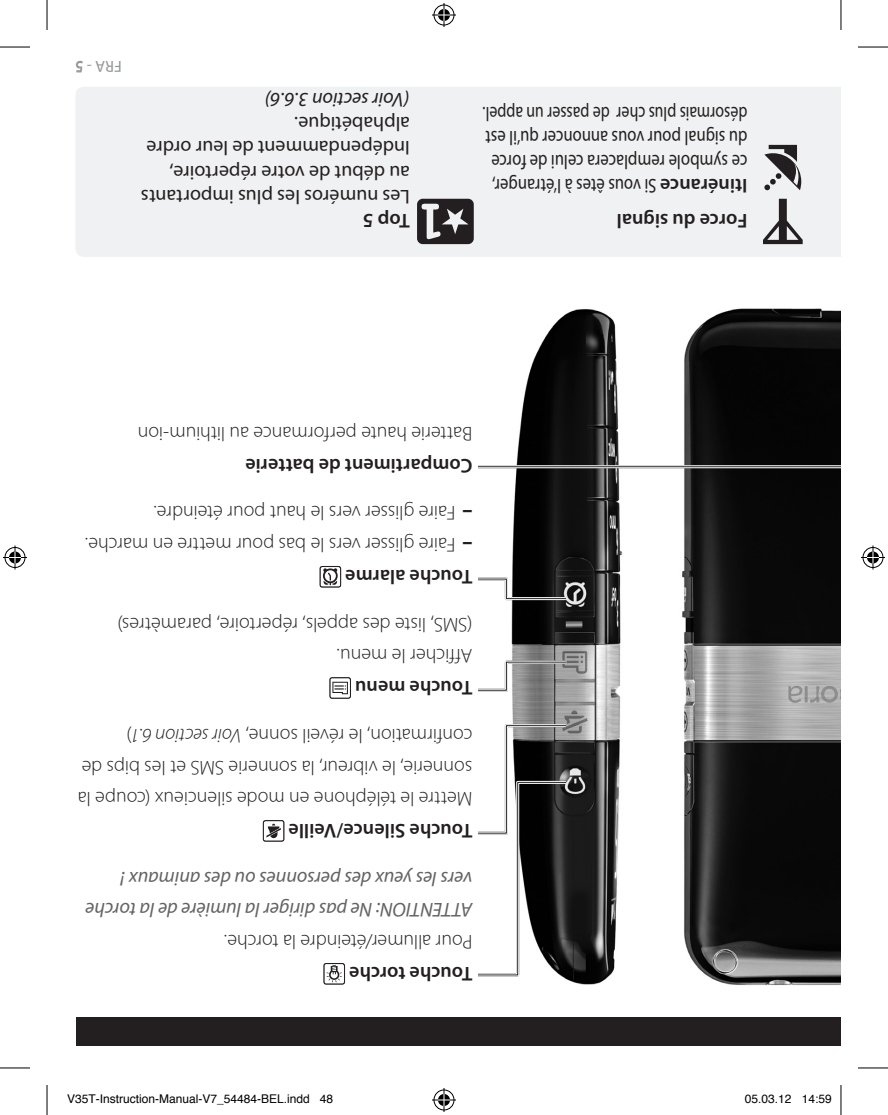
<style>
.page{position:relative;width:888px;height:1115px;background:#fff}
.page>*{position:absolute;margin:0;border:0;box-sizing:border-box;transform-origin:0 0}
.t1{font:300 20px/31.8px "Myriad Pro";letter-spacing:-.005em;color:#231f20}
.t2{font:20px/24px "Myriad Pro";color:#231f20;scale:.83 1}
.t3{font:600 20px "Myriad Pro";color:#231f20}
.t4{font:20px/24px "Myriad Pro";color:#231f20}
.t5{font:italic 20px/31.8px "Myriad Pro";color:#636366}
.t6{font:italic 20px "Myriad Pro";color:#231f20}
.t7{font:16px "Myriad Pro";color:#939598}
.t8{font:12px "Helvetica";color:#000}
.s1{font-weight:600}
.s2{font-weight:900}
.s3{font-style:italic}
</style>
<div class="page">
<div style="left:76px;top:87px;width:765px;height:170px;background:#f0f1f2"></div>
<img style="left:671px;top:308px;width:170px;height:677px">
<img style="left:484px;top:309px;width:170px;height:676px">
<svg style="left:478px;top:576px;width:91px;height:25px"></svg>
<svg style="left:478px;top:659px;width:91px;height:34px"></svg>
<hr style="left:478px;top:465px;width:363px;height:3px;background:#231f20">
<hr style="left:478px;top:467px;width:363px;height:1px;background:#fff">
<hr style="left:478px;top:465px;width:363px;height:1px;background:#fff">
<svg style="left:478px;top:722px;width:91px;height:256px"></svg>
<div style="left:75px;top:1016px;width:766px;height:29px;background:#231f20"></div>
<svg style="left:763px;top:199px;width:39px;height:45px"></svg>
<svg style="left:417px;top:199px;width:57px;height:45px"></svg>
<svg style="left:764px;top:145px;width:37px;height:45px"></svg>
<svg style="left:326px;top:965px;width:16px;height:17px"></svg>
<div style="left:323px;top:963px;width:22px;height:21px;border:1px solid #231f20;border-radius:2px"></div>
<svg style="left:263px;top:820px;width:21px;height:21px"></svg>
<div style="left:263px;top:820px;width:21px;height:21px;border:1px solid #231f20;border-radius:2px"></div>
<svg style="left:332px;top:681px;width:16px;height:14px"></svg>
<div style="left:329px;top:677px;width:22px;height:22px;border:1px solid #231f20;border-radius:2px"></div>
<svg style="left:323px;top:566px;width:18px;height:21px"></svg>
<div style="left:319px;top:566px;width:22px;height:21px;border:1px solid #231f20;border-radius:2px"></div>
<hr style="left:0;top:47px;width:30px;height:1px;background:#000">
<hr style="left:858px;top:47px;width:30px;height:1px;background:#000">
<hr style="left:0;top:1067px;width:30px;height:1px;background:#000">
<hr style="left:858px;top:1067px;width:30px;height:1px;background:#000">
<hr style="left:47px;top:0;width:1px;height:30px;background:#000">
<hr style="left:47px;top:1084px;width:1px;height:30px;background:#000">
<hr style="left:840px;top:0;width:1px;height:30px;background:#000">
<hr style="left:840px;top:1084px;width:1px;height:30px;background:#000">
<svg style="left:432px;top:3px;width:24px;height:24px"></svg>
<svg style="left:432px;top:1088px;width:24px;height:23px"></svg>
<svg style="left:3px;top:545px;width:24px;height:24px"></svg>
<svg style="left:861px;top:545px;width:24px;height:24px"></svg>
<p class="t7" style="left:122px;top:76px;width:48px;rotate:-180deg">FRA - 5</p>
<p class="t6" style="left:410px;top:112px;width:146px;rotate:-180deg">(Voir section 3.6.6)</p>
<p class="t4" style="left:410px;top:208px;width:270px;rotate:-180deg">Les numéros les plus importants au début de votre répertoire,<br>Indépendamment de leur ordre alphabétique.</p>
<p class="t2" style="left:747px;top:198px;width:321px;rotate:-180deg"><span class="s1">Itinérance</span> Si vous êtes à l‘étranger, ce symbole remplacera celui de force du signal pour vous annoncer qu‘il est désormais plus cher de passer un appel.</p>
<p class="t3" style="left:410px;top:231px;width:49px;rotate:-180deg">Top 5</p>
<p class="t3" style="left:747px;top:232px;width:132px;rotate:-180deg">Force du signal</p>
<p class="t1" style="left:472px;top:449px;width:336px;rotate:-180deg">Batterie haute performance au lithium-ion</p>
<p class="t3" style="left:472px;top:476px;width:228px;rotate:-180deg">Compartiment de batterie</p>
<p class="t1" style="left:472px;top:528px;width:320px;rotate:-180deg"><span class="s2">–</span> Faire glisser vers le haut pour éteindre.</p>
<p class="t1" style="left:472px;top:560px;width:389px;rotate:-180deg"><span class="s2">–</span> Faire glisser vers le bas pour mettre en marche.</p>
<p class="t3" style="left:472px;top:588px;width:128px;rotate:-180deg">Touche alarme</p>
<p class="t1" style="left:472px;top:671px;width:356px;rotate:-180deg">Afficher le menu.<br>(SMS, liste des appels, répertoire, paramètres)</p>
<p class="t3" style="left:472px;top:699px;width:119px;rotate:-180deg">Touche menu</p>
<p class="t1" style="left:472px;top:814px;width:396px;rotate:-180deg">Mettre le téléphone en mode silencieux (coupe la sonnerie, le vibreur, la sonnerie SMS et les bips de confirmation, le réveil sonne, <span class="s3">Voir section 6.1</span>)</p>
<p class="t3" style="left:472px;top:841px;width:185px;rotate:-180deg">Touche Silence/Veille</p>
<p class="t5" style="left:472px;top:926px;width:388px;rotate:-180deg">ATTENTION: Ne pas diriger la lumière de la torche vers les yeux des personnes ou des animaux !</p>
<p class="t1" style="left:472px;top:957px;width:250px;rotate:-180deg">Pour allumer/éteindre la torche.</p>
<p class="t3" style="left:472px;top:984px;width:125px;rotate:-180deg">Touche torche</p>
<p class="t8" style="left:67px;top:1089px;width:268px">V35T-Instruction-Manual-V7_54484-BEL.indd 48</p>
<p class="t8" style="left:745px;top:1089px;width:88px">05.03.12 14:59</p>
</div>
